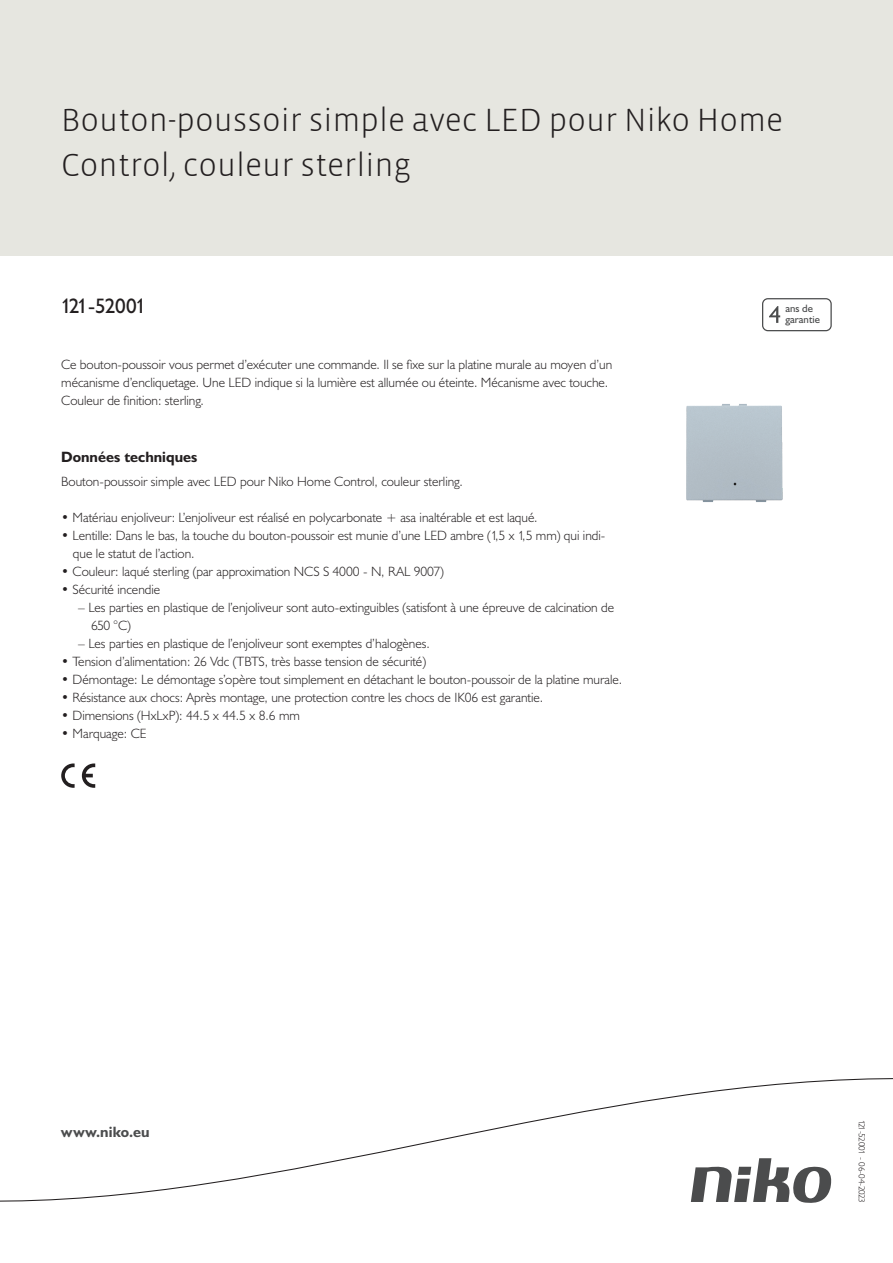
<style>
.page{position:relative;width:893px;height:1263px;background:#fff}
.page>*{position:absolute;margin:0;border:0;box-sizing:border-box;transform-origin:0 0}
.Title_datasheets{font:300 33px/45px "Vista Sans";color:#231f20}
.Article_number{font:21px "Humanist 521 BT";letter-spacing:-.045em;color:#231f20}
.Titles_parts{font:700 15px "Humanist 521 BT";color:#231f20}
.titel_afbeelding{font:700 15px "Humanist 521 BT";letter-spacing:.005em;color:#4b4c4d}
.USP_Bullets{font:300 13.5px/18px "Humanist 521 BT";color:#231f20}
.Platte_tekst_CAB{font:300 13.5px/18px "Humanist 521 BT";color:#231f20}
.USP_Bullets_level_2{font:300 13.5px/18px "Humanist 521 BT";color:#231f20}
.t1{font:10.8px/10.8px "Humanist 521 BT";color:#4b4c4d}
.Revision{font:300 9px "Humanist 521 BT";letter-spacing:-.03em;color:#231f20}
</style>
<div class="page">
<div style="left:0;top:0;width:893px;height:255px;background:#e6e6e0"></div>
<svg style="left:82px;top:763px;width:13px;height:25px"></svg>
<svg style="left:61px;top:763px;width:14px;height:25px"></svg>
<svg style="left:762px;top:298px;width:70px;height:33px"></svg>
<svg style="left:0;top:1078px;width:893px;height:125px"></svg>
<img style="left:686px;top:404px;width:97px;height:98px">
<p class="Title_datasheets" style="left:61px;top:98px;width:724px">Bouton-poussoir simple avec LED pour Niko Home<br>Control, couleur sterling</p>
<p class="Article_number" style="left:61px;top:293px;width:87px">121-52001</p>
<p class="t1" style="left:785px;top:303px;width:36px">ans de garantie</p>
<p class="Platte_tekst_CAB" style="left:61px;top:355px;width:552px">Ce bouton-poussoir vous permet d’exécuter une commande. Il se fixe sur la platine murale au moyen d’un mécanisme d’encliquetage. Une LED indique si la lumière est allumée ou éteinte. Mécanisme avec touche.<br>Couleur de finition: sterling.</p>
<p class="Titles_parts" style="left:61px;top:447px;width:138px">Données techniques</p>
<p class="Platte_tekst_CAB" style="left:61px;top:472px;width:403px">Bouton-poussoir simple avec LED pour Niko Home Control, couleur sterling.</p>
<p class="USP_Bullets" style="left:61px;top:508px;width:478px">• Matériau enjoliveur: L’enjoliveur est réalisé en polycarbonate + asa inaltérable et est laqué.</p>
<p class="USP_Bullets" style="left:73px;top:526px;width:534px;text-indent:-12px">• Lentille: Dans le bas, la touche du bouton-poussoir est munie d’une LED ambre (1,5 x 1,5 mm) qui indi&shy;que le statut de l’action.</p>
<p class="USP_Bullets" style="left:61px;top:562px;width:384px">• Couleur: laqué sterling (par approximation NCS S 4000 - N, RAL 9007)</p>
<p class="USP_Bullets" style="left:61px;top:580px;width:101px">• Sécurité incendie</p>
<p class="USP_Bullets_level_2" style="left:91px;top:598px;width:525px;text-indent:-13px">– Les parties en plastique de l’enjoliveur sont auto-extinguibles (satisfont à une épreuve de calcination de<br>650 °C)</p>
<p class="USP_Bullets_level_2" style="left:78px;top:634px;width:353px">– Les parties en plastique de l’enjoliveur sont exemptes d’halogènes.</p>
<p class="USP_Bullets" style="left:61px;top:652px;width:366px">• Tension d’alimentation: 26 Vdc (TBTS, très basse tension de sécurité)</p>
<p class="USP_Bullets" style="left:61px;top:670px;width:562px">• Démontage: Le démontage s’opère tout simplement en détachant le bouton-poussoir de la platine murale.</p>
<p class="USP_Bullets" style="left:61px;top:688px;width:483px">• Résistance aux chocs: Après montage, une protection contre les chocs de IK06 est garantie.</p>
<p class="USP_Bullets" style="left:61px;top:706px;width:240px">• Dimensions (HxLxP): 44.5 x 44.5 x 8.6 mm</p>
<p class="USP_Bullets" style="left:61px;top:724px;width:87px">• Marquage: CE</p>
<p class="titel_afbeelding" style="left:61px;top:1122px;width:90px">www.niko.eu</p>
<p class="Revision" style="left:868px;top:1120px;width:85px;rotate:90deg">121-52001 - 06-04-2023</p>
</div>
